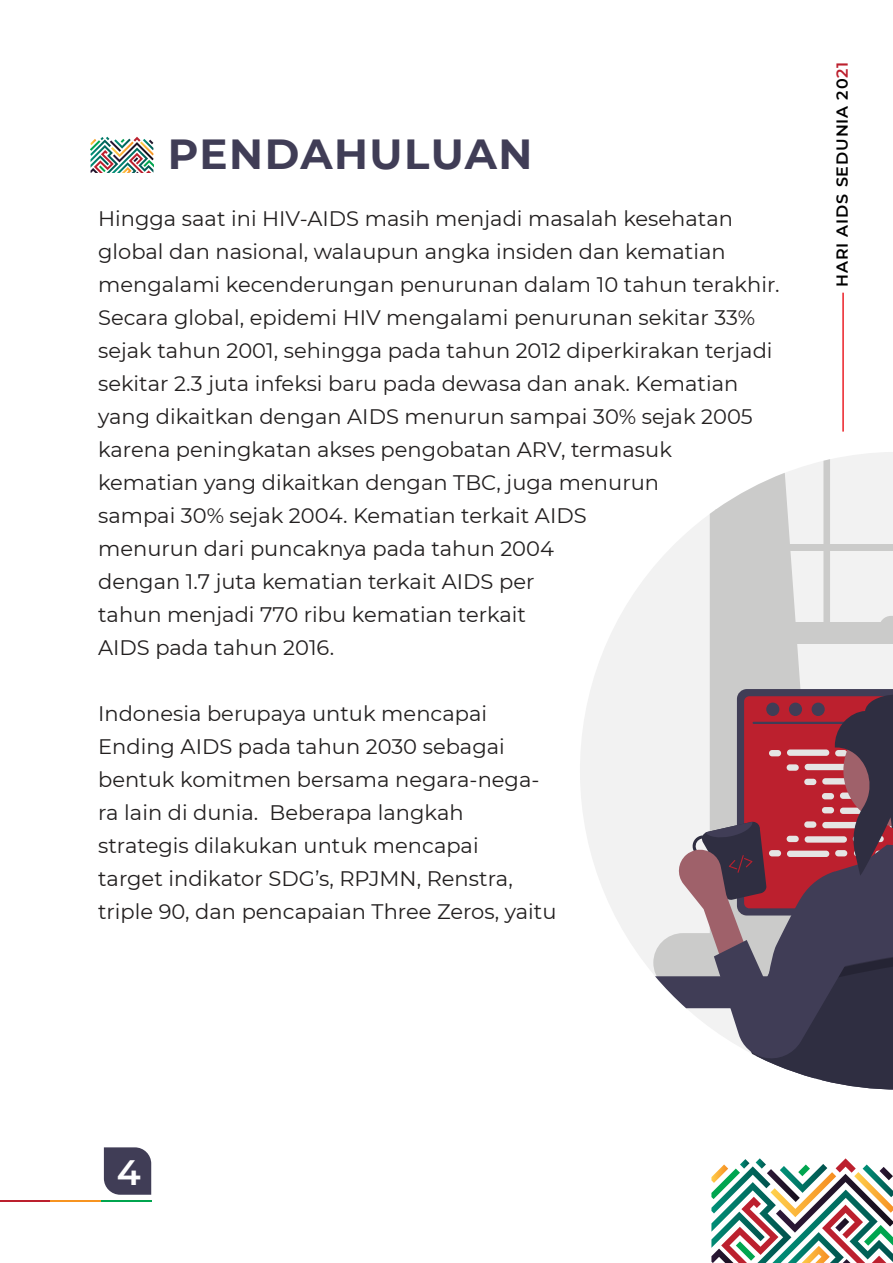
<style>
.page{position:relative;width:893px;height:1263px;background:#fff}
.page>*{position:absolute;margin:0;border:0;box-sizing:border-box;transform-origin:0 0}
.t1{font:700 42px "Montserrat";letter-spacing:.035em;color:#403d56}
.t2{font:600 35.4px "Montserrat";color:#fff}
.t3{font:21px/33px "Montserrat";color:#221f1f}
.t4{font:600 15.9px "Montserrat";letter-spacing:.055em;color:#000}
.s1{color:#bc202e}
</style>
<div class="page">
<hr style="left:842px;top:293px;width:2px;height:139px;background:#eb2027">
<svg style="left:104px;top:1147px;width:47px;height:48px;background:#4b4960"></svg>
<hr style="left:0;top:1200px;width:50px;height:2px;background:#bc202e">
<hr style="left:50px;top:1200px;width:51px;height:2px;background:#f79420">
<hr style="left:101px;top:1200px;width:50px;height:2px;background:#00a54f">
<svg style="left:711px;top:1158px;width:182px;height:105px"></svg>
<svg style="left:580px;top:452px;width:313px;height:521px;fill:#f2f2f2"></svg>
<svg style="left:715px;top:473px;width:103px;height:29px"></svg>
<svg style="left:710px;top:502px;width:183px;height:172px;fill:#f2f2f2"></svg>
<div style="left:713px;top:545px;width:180px;height:6px;background:#cbcbca"></div>
<svg style="left:823px;top:459px;width:7px;height:163px"></svg>
<div style="left:715px;top:622px;width:178px;height:22px;background:#cbcbca"></div>
<svg style="left:879px;top:616px;width:14px;height:6px"></svg>
<svg style="left:653px;top:674px;width:240px;height:415px"></svg>
<svg style="left:91px;top:137px;width:62px;height:36px"></svg>
<h1 class="t1" style="left:168px;top:124px;width:366px">PENDAHULUAN</h1>
<p class="t3" style="left:98px;top:202px;width:683px">Hingga saat ini HIV-AIDS masih menjadi masalah kesehatan global dan nasional, walaupun angka insiden dan kematian mengalami kecenderungan penurunan dalam 10 tahun terakhir.<br>Secara global, epidemi HIV mengalami penurunan sekitar 33% sejak tahun 2001, sehingga pada tahun 2012 diperkirakan terjadi sekitar 2.3 juta infeksi baru pada dewasa dan anak. Kematian yang dikaitkan dengan AIDS menurun sampai 30% sejak 2005 karena peningkatan akses pengobatan ARV, termasuk<br>kematian yang dikaitkan dengan TBC, juga menurun<br>sampai 30% sejak 2004. Kematian terkait AIDS<br>menurun dari puncaknya pada tahun 2004<br>dengan 1.7 juta kematian terkait AIDS per<br>tahun menjadi 770 ribu kematian terkait<br>AIDS pada tahun 2016.</p>
<p class="t3" style="left:98px;top:697px;width:460px">Indonesia berupaya untuk mencapai Ending AIDS pada tahun 2030 sebagai bentuk komitmen bersama negara-nega&shy;ra lain di dunia. Beberapa langkah strategis dilakukan untuk mencapai<br>target indikator SDG’s, RPJMN, Renstra, triple 90, dan pencapaian Three Zeros, yaitu</p>
<p class="t4" style="left:831px;top:287px;width:227px;rotate:-90deg">HARI AIDS SEDUNIA 20<span class="s1">21</span></p>
<h2 class="t2" style="left:117px;top:1147px;width:25px">4</h2>
</div>
